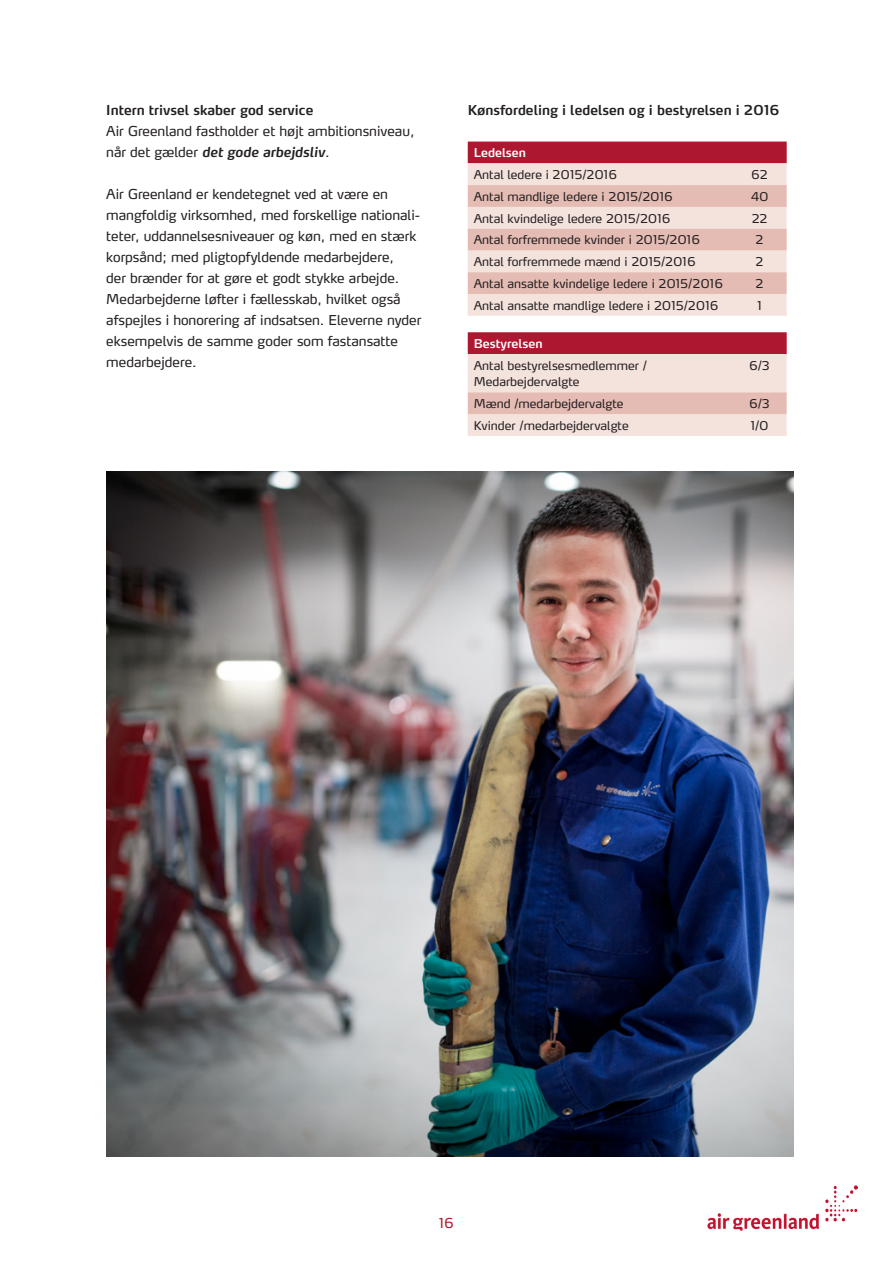
<style>
.page{position:relative;width:893px;height:1263px;background:#fff}
.page>*{position:absolute;margin:0;border:0;box-sizing:border-box;transform-origin:0 0}
.t1{font:13.5px/21px "Max LF";color:#231f20}
.t2{font:600 13.5px "Max LF";color:#231f20}
.t3{font:13.5px "Max LF";color:#ad1730}
.t4{font:12px/16.5px "Max LF";color:#231f20}
.t5{font:600 12px "Max LF";color:#fff}
.s1{font-weight:600;font-style:italic}
</style>
<div class="page">
<img style="left:707px;top:1185px;width:150px;height:45px">
<div style="left:468px;top:142px;width:319px;height:21px;background:#ad1730"></div>
<div style="left:468px;top:163px;width:319px;height:153px;background:#f4e2dd"></div>
<svg style="left:468px;top:185px;width:319px;height:109px;background:#ebcbc4"></svg>
<svg style="left:468px;top:332px;width:319px;height:104px;background:#e2afb0"></svg>
<img style="left:106px;top:472px;width:687px;height:685px">
<p class="t2" style="left:106px;top:101px;width:209px">Intern trivsel skaber god service</p>
<p class="t1" style="left:106px;top:120px;width:310px">Air Greenland fastholder et højt ambitionsniveau, når det gælder <span class="s1">det gode arbejdsliv</span>.</p>
<p class="t1" style="left:106px;top:183px;width:317px">Air Greenland er kendetegnet ved at være en mangfoldig virksomhed, med forskellige nationali&shy;teter, uddannelsesniveauer og køn, med en stærk korpsånd; med pligtopfyldende medarbejdere,<br>der brænder for at gøre et godt stykke arbejde.<br>Medarbejderne løfter i fællesskab, hvilket også afspejles i honorering af indsatsen. Eleverne nyder eksempelvis de samme goder som fastansatte medarbejdere.</p>
<p class="t2" style="left:468px;top:101px;width:313px">Kønsfordeling i ledelsen og i bestyrelsen i 2016</p>
<p class="t5" style="left:474px;top:145px;width:54px">Ledelsen</p>
<p class="t4" style="left:474px;top:166px;width:145px">Antal ledere i 2015/2016</p>
<p class="t4" style="left:752px;top:166px;width:17px">62</p>
<p class="t4" style="left:474px;top:188px;width:201px">Antal mandlige ledere i 2015/2016</p>
<p class="t4" style="left:751px;top:188px;width:19px">40</p>
<p class="t4" style="left:474px;top:210px;width:198px">Antal kvindelige ledere 2015/2016</p>
<p class="t4" style="left:752px;top:210px;width:17px">22</p>
<p class="t4" style="left:474px;top:232px;width:228px">Antal forfremmede kvinder i 2015/2016</p>
<p class="t4" style="left:756px;top:232px;width:9px">2</p>
<p class="t4" style="left:474px;top:253px;width:223px">Antal forfremmede mænd i 2015/2016</p>
<p class="t4" style="left:756px;top:253px;width:9px">2</p>
<p class="t4" style="left:474px;top:275px;width:251px">Antal ansatte kvindelige ledere i 2015/2016</p>
<p class="t4" style="left:756px;top:275px;width:9px">2</p>
<p class="t4" style="left:474px;top:297px;width:246px">Antal ansatte mandlige ledere i 2015/2016</p>
<p class="t4" style="left:757px;top:297px;width:6px">1</p>
<p class="t5" style="left:474px;top:336px;width:70px">Bestyrelsen</p>
<p class="t4" style="left:474px;top:357px;width:175px">Antal bestyrelsesmedlemmer /<br>Medarbejdervalgte</p>
<p class="t4" style="left:749px;top:357px;width:22px">6/3</p>
<p class="t4" style="left:474px;top:395px;width:151px">Mænd /medarbejdervalgte</p>
<p class="t4" style="left:749px;top:395px;width:22px">6/3</p>
<p class="t4" style="left:474px;top:417px;width:157px">Kvinder /medarbejdervalgte</p>
<p class="t4" style="left:751px;top:417px;width:19px">1/0</p>
<p class="t3" style="left:439px;top:1214px;width:16px">16</p>
</div>
